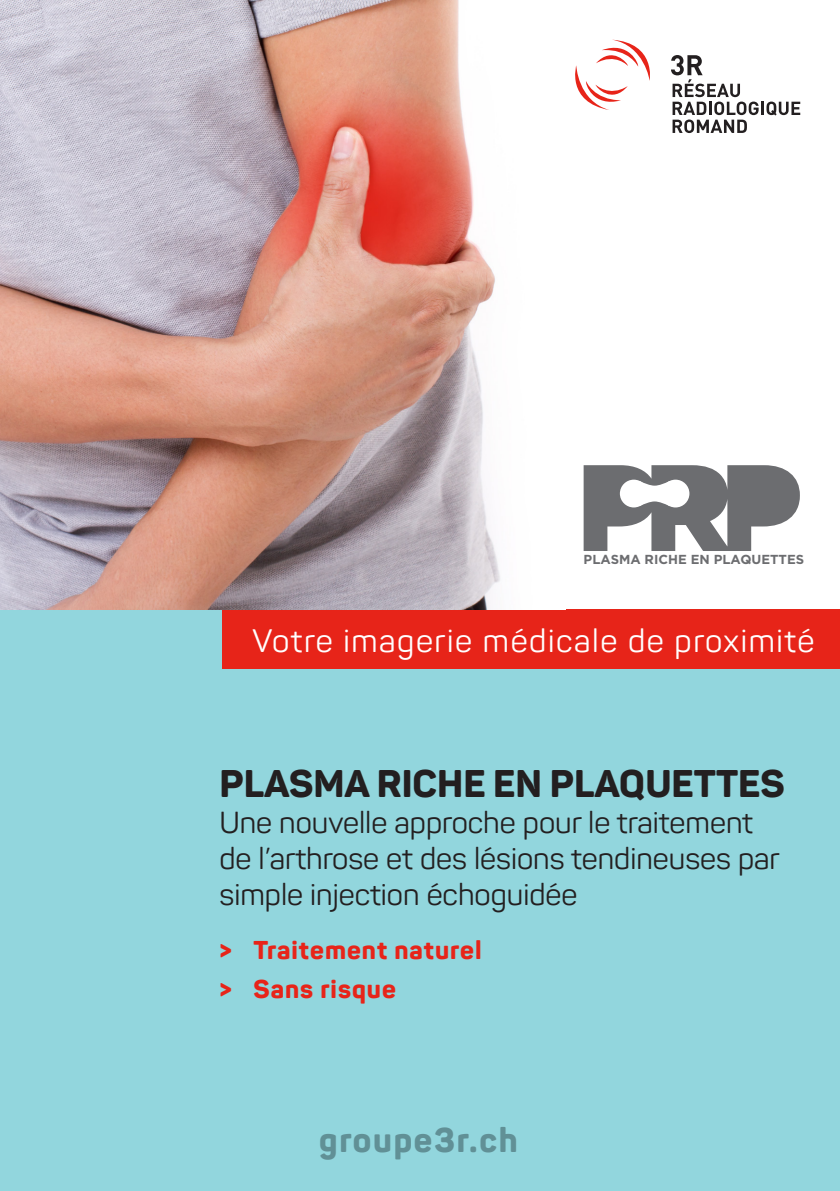
<style>
.page{position:relative;width:840px;height:1191px;background:#fff}
.page>*{position:absolute;margin:0;border:0;box-sizing:border-box;transform-origin:0 0}
.t1{font:800 38px "Panton";color:#231f20}
.t2{font:800 33.8px "Panton";letter-spacing:.05em;color:#619096}
.t3{font:32px "Panton";letter-spacing:.05em;color:#fff}
.t4{font:30px/36px "Panton";color:#231f20}
.t5{font:800 25.4px "Panton";letter-spacing:.04em;color:#e72419}
.t6{font:700 13px "Gotham";color:#6c6d70}
</style>
<div class="page">
<div style="left:0;top:609px;width:839px;height:582px;background:#92d6dd"></div>
<div style="left:222px;top:609px;width:617px;height:60px;background:#e72419"></div>
<svg style="left:583px;top:465px;width:216px;height:86px"></svg>
<img style="left:0;top:0;width:500px;height:609px">
<svg style="left:575px;top:40px;width:75px;height:70px"></svg>
<svg style="left:671px;top:55px;width:128px;height:78px"></svg>
<p class="t6" style="left:583px;top:551px;width:222px">PLASMA RICHE EN PLAQUETTES</p>
<p class="t3" style="left:252px;top:621px;width:563px">Votre imagerie médicale de proximité</p>
<p class="t1" style="left:219px;top:759px;width:566px">PLASMA RICHE EN PLAQUETTES</p>
<p class="t4" style="left:219px;top:804px;width:561px">Une nouvelle approche pour le traitement de l’arthrose et des lésions tendineuses par simple injection échoguidée</p>
<p class="t5" style="left:219px;top:933px;width:263px">&gt; Traitement naturel</p>
<p class="t5" style="left:219px;top:972px;width:178px">&gt; Sans risque</p>
<p class="t2" style="left:319px;top:1118px;width:200px">groupe3r.ch</p>
</div>
